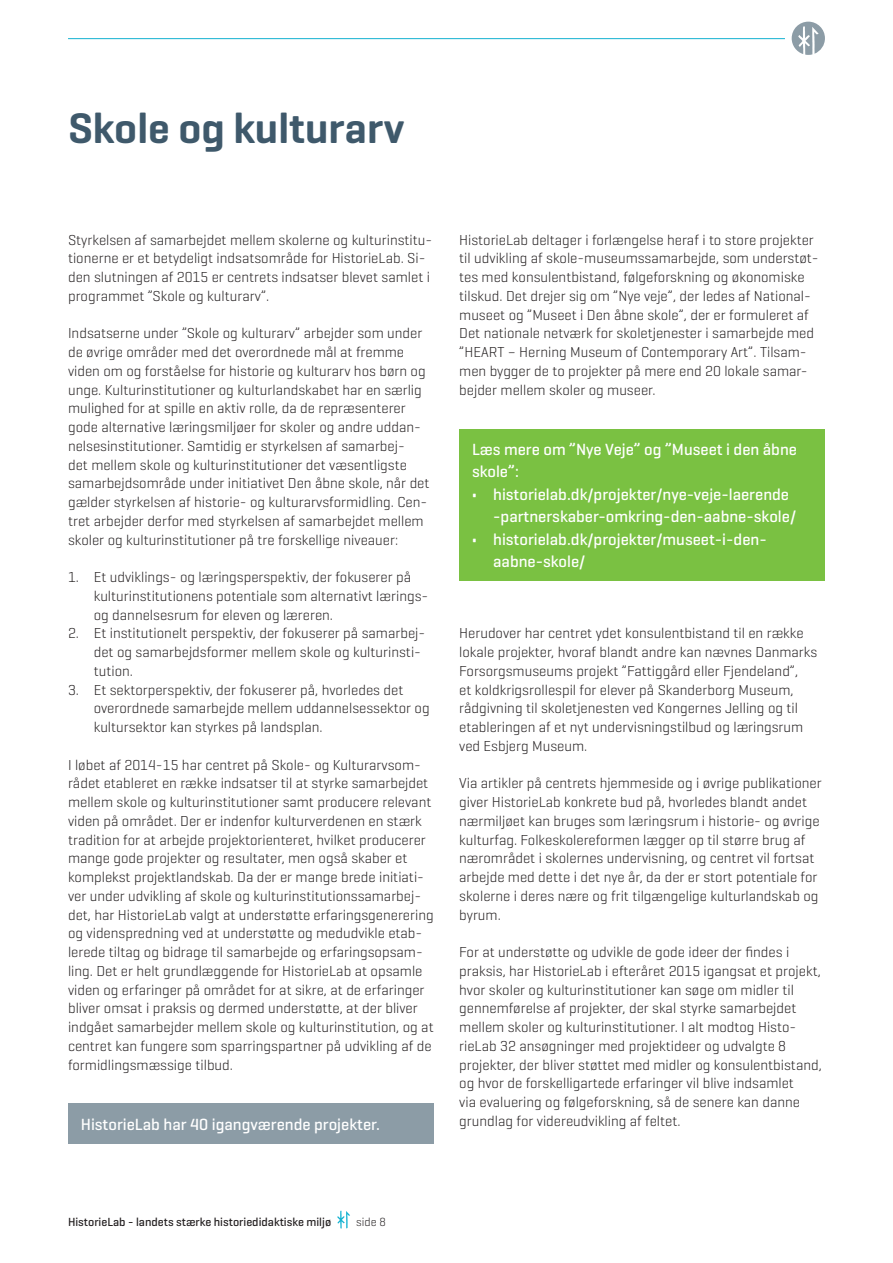
<style>
.page{position:relative;width:893px;height:1263px;background:#fff}
.page>*{position:absolute;margin:0;border:0;box-sizing:border-box;transform-origin:0 0}
.rubrik{font:600 43.5px "Geogrotesque";color:#3f596b}
.boks{font:500 16.5px/22.5px "Geogrotesque";color:#fff}
.Brødtekst{font:300 14.7px/18.8px "Geogrotesque";color:#231f20}
.t1{font:500 12px "Geogrotesque";color:#231f20}
.t2{font:300 12px "Geogrotesque";color:#231f20}
.s1{font-weight:700}
</style>
<div class="page">
<svg style="left:337px;top:1210px;width:13px;height:18px"></svg>
<hr style="left:68px;top:38px;width:717px;height:1px;background:#14b2d1">
<svg style="left:792px;top:22px;width:33px;height:33px"></svg>
<div style="left:459px;top:429px;width:366px;height:152px;background:#7ac142"></div>
<div style="left:68px;top:1104px;width:366px;height:40px;background:#8c9ca6"></div>
<p class="rubrik" style="left:68px;top:101px;width:338px">Skole og kulturarv</p>
<p class="Brødtekst" style="left:68px;top:230px;width:366px">Styrkelsen af samarbejdet mellem skolerne og kulturinstitu&shy;tionerne er et betydeligt indsatsområde for HistorieLab. Si&shy;den slutningen af 2015 er centrets indsatser blevet samlet i programmet ”Skole og kulturarv”.</p>
<p class="Brødtekst" style="left:68px;top:323px;width:363px">Indsatserne under ”Skole og kulturarv” arbejder som under de øvrige områder med det overordnede mål at fremme viden om og forståelse for historie og kulturarv hos børn og unge. Kulturinstitutioner og kulturlandskabet har en særlig mulighed for at spille en aktiv rolle, da de repræsenterer gode alternative læringsmiljøer for skoler og andre uddan&shy;nelsesinstitutioner. Samtidig er styrkelsen af samarbej-<br>det mellem skole og kulturinstitutioner det væsentligste samarbejdsområde under initiativet Den åbne skole, når det gælder styrkelsen af historie- og kulturarvsformidling. Cen&shy;tret arbejder derfor med styrkelsen af samarbejdet mellem skoler og kulturinstitutioner på tre forskellige niveauer:</p>
<p class="Brødtekst" style="left:94px;top:567px;width:336px;text-indent:-26px">1. Et udviklings- og læringsperspektiv, der fokuserer på kulturinstitutionens potentiale som alternativt lærings&shy;og dannelsesrum for eleven og læreren.</p>
<p class="Brødtekst" style="left:94px;top:623px;width:333px;text-indent:-26px">2. Et institutionelt perspektiv, der fokuserer på samarbej&shy;det og samarbejdsformer mellem skole og kulturinsti&shy;tution.</p>
<p class="Brødtekst" style="left:94px;top:680px;width:337px;text-indent:-26px">3. Et sektorperspektiv, der fokuserer på, hvorledes det overordnede samarbejde mellem uddannelsessektor og kultursektor kan styrkes på landsplan.</p>
<p class="Brødtekst" style="left:68px;top:755px;width:367px">I løbet af 2014-15 har centret på Skole- og Kulturarvsom&shy;rådet etableret en række indsatser til at styrke samarbejdet mellem skole og kulturinstitutioner samt producere relevant viden på området. Der er indenfor kulturverdenen en stærk tradition for at arbejde projektorienteret, hvilket producerer mange gode projekter og resultater, men også skaber et komplekst projektlandskab. Da der er mange brede initiati&shy;ver under udvikling af skole og kulturinstitutionssamarbej&shy;det, har HistorieLab valgt at understøtte erfaringsgenerering og videnspredning ved at understøtte og medudvikle etab&shy;lerede tiltag og bidrage til samarbejde og erfaringsopsam&shy;ling. Det er helt grundlæggende for HistorieLab at opsamle viden og erfaringer på området for at sikre, at de erfaringer bliver omsat i praksis og dermed understøtte, at der bliver indgået samarbejder mellem skole og kulturinstitution, og at centret kan fungere som sparringspartner på udvikling af de formidlingsmæssige tilbud.</p>
<p class="boks" style="left:81px;top:1112px;width:301px">HistorieLab har 40 igangværende projekter.</p>
<p class="Brødtekst" style="left:459px;top:230px;width:361px">HistorieLab deltager i forlængelse heraf i to store projekter til udvikling af skole-museumssamarbejde, som understøt&shy;tes med konsulentbistand, følgeforskning og økonomiske tilskud. Det drejer sig om ”Nye veje”, der ledes af National&shy;museet og ”Museet i Den åbne skole”, der er formuleret af Det nationale netværk for skoletjenester i samarbejde med ”HEART – Herning Museum of Contemporary Art”. Tilsam&shy;men bygger de to projekter på mere end 20 lokale samar&shy;bejder mellem skoler og museer.</p>
<p class="boks" style="left:472px;top:437px;width:326px">Læs mere om ”Nye Veje” og ”Museet i den åbne skole”:</p>
<p class="boks" style="left:493px;top:482px;width:304px;text-indent:-21px"><span class="s1">•</span> historielab.dk/projekter/nye-veje-laerende -partnerskaber-omkring-den-aabne-skole/</p>
<p class="boks" style="left:493px;top:527px;width:275px;text-indent:-21px"><span class="s1">•</span> historielab.dk/projekter/museet-i-den&shy;aabne-skole/</p>
<p class="Brødtekst" style="left:459px;top:623px;width:360px">Herudover har centret ydet konsulentbistand til en række lokale projekter, hvoraf blandt andre kan nævnes Danmarks Forsorgsmuseums projekt ”Fattiggård eller Fjendeland”,<br>et koldkrigsrollespil for elever på Skanderborg Museum, rådgivning til skoletjenesten ved Kongernes Jelling og til etableringen af et nyt undervisningstilbud og læringsrum ved Esbjerg Museum.</p>
<p class="Brødtekst" style="left:459px;top:773px;width:364px">Via artikler på centrets hjemmeside og i øvrige publikationer giver HistorieLab konkrete bud på, hvorledes blandt andet nærmiljøet kan bruges som læringsrum i historie- og øvrige kulturfag. Folkeskolereformen lægger op til større brug af nærområdet i skolernes undervisning, og centret vil fortsat arbejde med dette i det nye år, da der er stort potentiale for skolerne i deres nære og frit tilgængelige kulturlandskab og byrum.</p>
<p class="Brødtekst" style="left:459px;top:942px;width:364px">For at understøtte og udvikle de gode ideer der findes i praksis, har HistorieLab i efteråret 2015 igangsat et projekt, hvor skoler og kulturinstitutioner kan søge om midler til gennemførelse af projekter, der skal styrke samarbejdet mellem skoler og kulturinstitutioner. I alt modtog Histo&shy;rieLab 32 ansøgninger med projektideer og udvalgte 8 projekter, der bliver støttet med midler og konsulentbistand, og hvor de forskelligartede erfaringer vil blive indsamlet<br>via evaluering og følgeforskning, så de senere kan danne grundlag for videreudvikling af feltet.</p>
<p class="t1" style="left:68px;top:1214px;width:265px">HistorieLab - landets stærke historiedidaktiske miljø</p>
<p class="t2" style="left:356px;top:1214px;width:31px">side 8</p>
</div>
